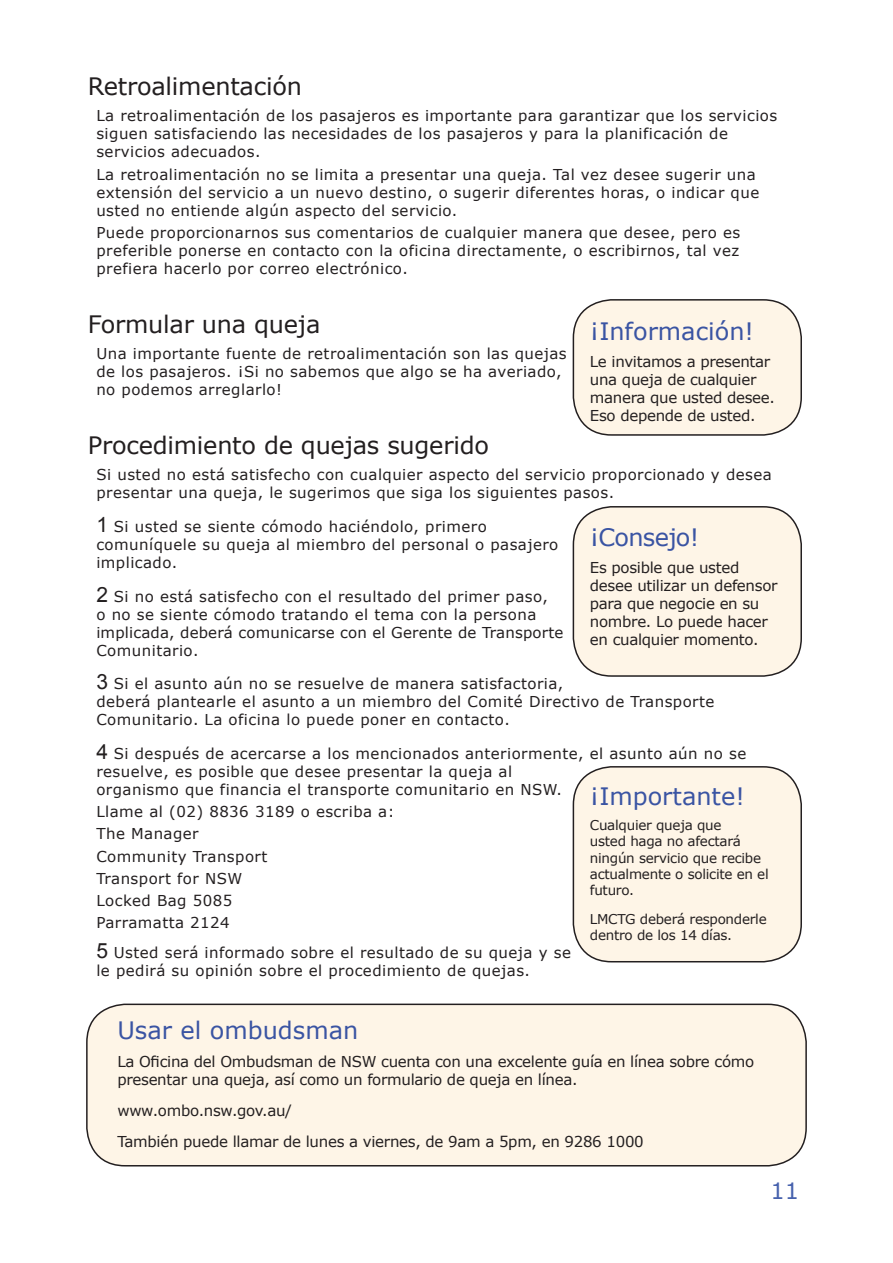
<style>
.page{position:relative;width:893px;height:1263px;background:#fff}
.page>*{position:absolute;margin:0;border:0;box-sizing:border-box;transform-origin:0 0}
.t1{font:24px "Verdana";letter-spacing:-.01em;color:#231f20}
.t2{font:24px "Verdana";color:#3a54a3}
.t3{font:24px "Verdana";letter-spacing:-.03em;color:#3a54a3}
.t4{font:22.5px "Verdana";color:#4661ad}
.t5{font:15px/18px "Verdana";letter-spacing:.03em;color:#231f20}
.t6{font:15px/18px "Verdana";letter-spacing:-.02em;color:#231f20}
.t7{font:13.5px/16.2px "Verdana";letter-spacing:-.02em;color:#231f20}
.s1{font-family:"Arial";font-size:21px}
</style>
<div class="page">
<div style="left:87px;top:1004px;width:719px;height:162px;background:#fef5e7;border-radius:38px"></div>
<div style="left:86px;top:1003px;width:721px;height:163px;border:2px solid #231f20;border-radius:38px"></div>
<div style="left:573px;top:300px;width:228px;height:135px;background:#fef5e7;border-radius:38px"></div>
<div style="left:573px;top:299px;width:229px;height:137px;border:2px solid #231f20;border-radius:38px"></div>
<div style="left:573px;top:507px;width:228px;height:169px;background:#fef5e7;border-radius:38px"></div>
<div style="left:573px;top:506px;width:229px;height:171px;border:2px solid #231f20;border-radius:38px"></div>
<div style="left:573px;top:767px;width:228px;height:195px;background:#fef5e7;border-radius:38px"></div>
<div style="left:573px;top:766px;width:229px;height:196px;border:2px solid #231f20;border-radius:38px"></div>
<h1 class="t1" style="left:88px;top:71px;width:215px">Retroalimentación</h1>
<p class="t5" style="left:96px;top:106px;width:682px">La retroalimentación de los pasajeros es importante para garantizar que los servicios siguen satisfaciendo las necesidades de los pasajeros y para la planificación de servicios adecuados.</p>
<p class="t5" style="left:96px;top:165px;width:664px">La retroalimentación no se limita a presentar una queja. Tal vez desee sugerir una extensión del servicio a un nuevo destino, o sugerir diferentes horas, o indicar que usted no entiende algún aspecto del servicio.</p>
<p class="t5" style="left:96px;top:223px;width:645px;text-align:justify">Puede proporcionarnos sus comentarios de cualquier manera que desee, pero es preferible ponerse en contacto con la oficina directamente, o escribirnos, tal vez prefiera hacerlo por correo electrónico.</p>
<h1 class="t1" style="left:88px;top:308px;width:234px">Formular una queja</h1>
<p class="t5" style="left:96px;top:344px;width:472px">Una importante fuente de retroalimentación son las quejas de los pasajeros. ¡Si no sabemos que algo se ha averiado, no podemos arreglarlo!</p>
<h1 class="t1" style="left:88px;top:430px;width:403px">Procedimiento de quejas sugerido</h1>
<p class="t5" style="left:96px;top:465px;width:677px">Si usted no está satisfecho con cualquier aspecto del servicio proporcionado y desea presentar una queja, le sugerimos que siga los siguientes pasos.</p>
<p class="t5" style="left:96px;top:517px;width:463px"><span class="s1">1</span> Si usted se siente cómodo haciéndolo, primero comuníquele su queja al miembro del personal o pasajero implicado.</p>
<p class="t5" style="left:96px;top:586px;width:468px"><span class="s1">2</span> Si no está satisfecho con el resultado del primer paso,<br>o no se siente cómodo tratando el tema con la persona implicada, deberá comunicarse con el Gerente de Transporte Comunitario.</p>
<p class="t5" style="left:96px;top:674px;width:620px"><span class="s1">3</span> Si el asunto aún no se resuelve de manera satisfactoria,<br>deberá plantearle el asunto a un miembro del Comité Directivo de Transporte<br>Comunitario. La oficina lo puede poner en contacto.</p>
<p class="t5" style="left:96px;top:744px;width:651px"><span class="s1">4</span> Si después de acercarse a los mencionados anteriormente, el asunto aún no se resuelve, es posible que desee presentar la queja al<br>organismo que financia el transporte comunitario en NSW.</p>
<p class="t5" style="left:96px;top:800px;width:300px;line-height:22.2px">Llame al (02) 8836 3189 o escriba a:<br>The Manager<br>Community Transport<br>Transport for NSW<br>Locked Bag 5085<br>Parramatta 2124</p>
<p class="t5" style="left:96px;top:943px;width:476px"><span class="s1">5</span> Usted será informado sobre el resultado de su queja y se le pedirá su opinión sobre el procedimiento de quejas.</p>
<h1 class="t2" style="left:590px;top:316px;width:166px">¡Información!</h1>
<p class="t6" style="left:590px;top:352px;width:187px">Le invitamos a presentar una queja de cualquier manera que usted desee.<br>Eso depende de usted.</p>
<h1 class="t3" style="left:590px;top:522px;width:111px">¡Consejo!</h1>
<p class="t6" style="left:590px;top:558px;width:189px">Es posible que usted desee utilizar un defensor para que negocie en su nombre. Lo puede hacer en cualquier momento.</p>
<h1 class="t2" style="left:590px;top:780px;width:156px">¡Importante!</h1>
<p class="t7" style="left:590px;top:817px;width:180px">Cualquier queja que<br>usted haga no afectará ningún servicio que recibe actualmente o solicite en el futuro.</p>
<p class="t7" style="left:590px;top:910px;width:178px">LMCTG deberá responderle dentro de los 14 días.</p>
<h1 class="t2" style="left:117px;top:1015px;width:243px">Usar el ombudsman</h1>
<p class="t6" style="left:117px;top:1052px;width:638px">La Oficina del Ombudsman de NSW cuenta con una excelente guía en línea sobre cómo presentar una queja, así como un formulario de queja en línea.</p>
<p class="t6" style="left:117px;top:1095px;width:528px;line-height:30.8px">www.ombo.nsw.gov.au/<br>También puede llamar de lunes a viernes, de 9am a 5pm, en 9286 1000</p>
<h2 class="t4" style="left:770px;top:1177px;width:30px">11</h2>
</div>
